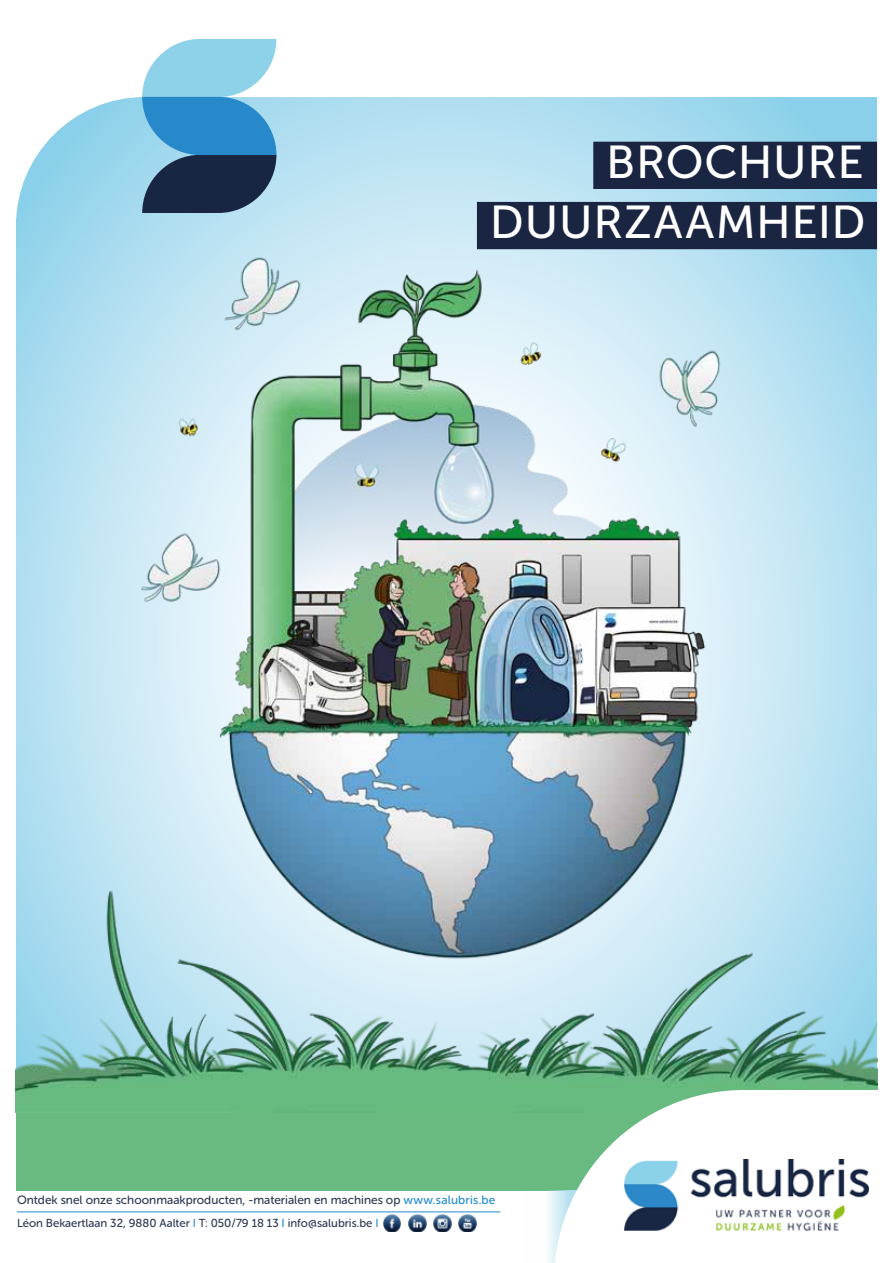
<style>
.page{position:relative;width:893px;height:1263px;background:#fff}
.page>*{position:absolute;margin:0;border:0;box-sizing:border-box;transform-origin:0 0}
.t1{font:46.05px/60.2px "Museo Sans 500";letter-spacing:.015em;color:#fff;text-align:right}
.t2{font:12px "Museo Sans Rounded 500";color:#2b3952}
.t3{font:11.55px "Museo Sans Rounded 500";color:#2b3952}
.s1{color:#1a2542}
.s2{color:#218ad1}
</style>
<div class="page">
<svg style="left:17px;top:97px;width:860px;height:110px;background:#afddf0"></svg>
<hr style="left:17px;top:1211px;width:483px;height:1px;background:#218ad1">
<img style="left:408px;top:1214px;width:18px;height:18px">
<img style="left:383px;top:1214px;width:18px;height:18px">
<img style="left:434px;top:1214px;width:17px;height:18px">
<img style="left:459px;top:1214px;width:18px;height:18px">
<svg style="left:142px;top:39px;width:134px;height:168px;background:#5c94b7"></svg>
<div style="left:16px;top:1111px;width:860px;height:80px;background:#68ba80"></div>
<img style="left:16px;top:207px;width:861px;height:904px">
<svg style="left:548px;top:1191px;width:6px;height:72px"></svg>
<svg style="left:554px;top:1090px;width:323px;height:173px"></svg>
<img style="left:624px;top:1159px;width:244px;height:72px">
<div style="left:593px;top:142px;width:284px;height:47px;background:#1a2542"></div>
<div style="left:477px;top:202px;width:400px;height:47px;background:#1a2542"></div>
<h1 class="t1" style="left:490px;top:132px;width:389px">BROCHURE<span class="s1">.<br></span>DUURZAAMHEID</h1>
<p class="t2" style="left:17px;top:1193px;width:480px">Ontdek snel onze schoonmaakproducten, -materialen en machines op <span class="s2">www.salubris.be</span></p>
<p class="t3" style="left:17px;top:1217px;width:363px">Léon Bekaertlaan 32, 9880 Aalter <span class="s2">I</span> T: 050/79 18 13 <span class="s2">I</span> info@salubris.be <span class="s2">I</span></p>
</div>
